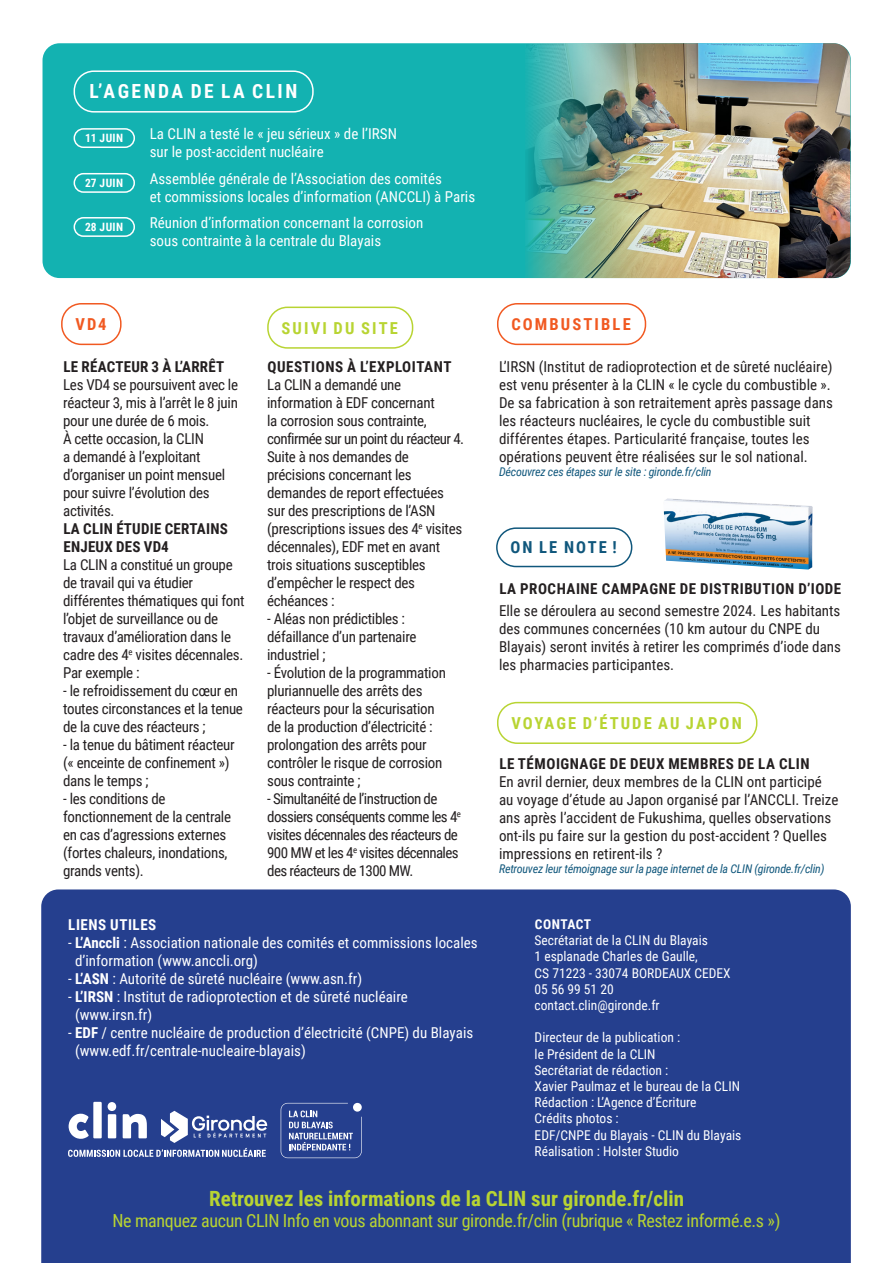
<style>
.page{position:relative;width:893px;height:1263px;background:#fff}
.page>*{position:absolute;margin:0;border:0;box-sizing:border-box;transform-origin:0 0}
.Style_de_paragraphe_1{font:700 21px "Roboto Condensed";color:#b8d432}
.Style_de_paragraphe_1-2{font:700 19.5px "Roboto Condensed";letter-spacing:.13em;color:#fff}
.Style_de_paragraphe_1-3{font:18px "Roboto Condensed";letter-spacing:-.02em;color:#b8d432}
.Style_de_paragraphe_1-4{font:700 16.5px "Roboto Condensed";letter-spacing:.13em;color:#b8d432}
.Style_de_paragraphe_1-5{font:700 16.5px "Roboto Condensed";letter-spacing:.13em;color:#f15921}
.Style_de_paragraphe_1-6{font:700 16.5px "Roboto Condensed";letter-spacing:.13em;color:#10577c}
.Style_de_paragraphe_1-7{font:15px/18px "Roboto Condensed";letter-spacing:-.02em;color:#231f20}
.Style_de_paragraphe_1-8{font:15px/18px "Roboto Condensed";color:#231f20}
.Style_de_paragraphe_1-9{font:15px/18px "Roboto Condensed";color:#fff}
.Style_de_paragraphe_1-10{font:15px/18px "Roboto Condensed";letter-spacing:-.04em;color:#231f20}
.Style_de_paragraphe_1-11{font:700 15px "Roboto Condensed";letter-spacing:.035em;color:#231f20}
.Style_de_paragraphe_1-12{font:700 15px/18px "Roboto Condensed";letter-spacing:.015em;color:#231f20}
.Style_de_paragraphe_1-13{font:700 15px "Roboto Condensed";letter-spacing:.035em;color:#fff}
.Style_de_paragraphe_1-14{font:13.5px/16.2px "Roboto Condensed";color:#fff}
.Style_de_paragraphe_1-15{font:700 13.5px "Roboto Condensed";letter-spacing:.035em;color:#fff}
.Style_de_paragraphe_1-16{font:italic 12px "Roboto Condensed";letter-spacing:-.02em;color:#10577c}
.Style_de_paragraphe_1-17{font:700 11.55px "Roboto Condensed";letter-spacing:.035em;color:#fff}
.s1{font-weight:700}
</style>
<div class="page">
<div style="left:41px;top:889px;width:810px;height:374px;background:#253f8e"></div>
<div style="left:43px;top:43px;width:808px;height:235px;background:#13b2b1;border-radius:17px"></div>
<img style="left:525px;top:43px;width:325px;height:235px">
<div style="left:74px;top:128px;width:61px;height:20px;border:2px solid #fff;border-radius:9px"></div>
<div style="left:74px;top:173px;width:61px;height:20px;border:2px solid #fff;border-radius:9px"></div>
<div style="left:74px;top:217px;width:61px;height:20px;border:2px solid #fff;border-radius:9px"></div>
<div style="left:74px;top:70px;width:240px;height:43px;border:2px solid #fff;border-radius:19px"></div>
<div style="left:61px;top:303px;width:61px;height:42px;border:2px solid #f15921;border-radius:19px"></div>
<div style="left:497px;top:303px;width:149px;height:42px;border:2px solid #f15921;border-radius:19px"></div>
<div style="left:267px;top:307px;width:146px;height:42px;border:2px solid #b8d432;border-radius:19px"></div>
<svg style="left:68px;top:1102px;width:199px;height:55px"></svg>
<div style="left:496px;top:527px;width:136px;height:40px;border:2px solid #10577c;border-radius:19px"></div>
<div style="left:497px;top:702px;width:260px;height:42px;border:2px solid #b8d432;border-radius:19px"></div>
<svg style="left:281px;top:1103px;width:81px;height:55px;background:#4a60a1"></svg>
<div style="left:353px;top:1103px;width:9px;height:8px;background:#fff;border-radius:50%"></div>
<img style="left:663px;top:498px;width:150px;height:72px">
<p class="Style_de_paragraphe_1-2" style="left:89px;top:78px;width:209px">L’AGENDA DE LA CLIN</p>
<p class="Style_de_paragraphe_1-17" style="left:85px;top:130px;width:40px">11 JUIN</p>
<p class="Style_de_paragraphe_1-17" style="left:85px;top:175px;width:40px">27 JUIN</p>
<p class="Style_de_paragraphe_1-17" style="left:85px;top:219px;width:40px">28 JUIN</p>
<p class="Style_de_paragraphe_1-9" style="left:150px;top:124px;width:249px">La CLIN a testé le « jeu sérieux » de l’IRSN sur le post-accident nucléaire</p>
<p class="Style_de_paragraphe_1-9" style="left:150px;top:169px;width:327px">Assemblée générale de l’Association des comités<br>et commissions locales d’information (ANCCLI) à Paris</p>
<p class="Style_de_paragraphe_1-9" style="left:150px;top:213px;width:275px">Réunion d’information concernant la corrosion sous contrainte à la centrale du Blayais</p>
<p class="Style_de_paragraphe_1-5" style="left:75px;top:313px;width:33px">VD4</p>
<p class="Style_de_paragraphe_1-4" style="left:282px;top:316px;width:118px">SUIVI DU SITE</p>
<p class="Style_de_paragraphe_1-5" style="left:511px;top:313px;width:121px">COMBUSTIBLE</p>
<p class="Style_de_paragraphe_1-12" style="left:63px;top:357px;width:162px">LE RÉACTEUR 3 À L’ARRÊT</p>
<p class="Style_de_paragraphe_1-7" style="left:63px;top:375px;width:176px;text-align:justify">Les VD4 se poursuivent avec le réacteur 3, mis à l’arrêt le 8 juin pour une durée de 6 mois.</p>
<p class="Style_de_paragraphe_1-7" style="left:63px;top:429px;width:164px">À cette occasion, la CLIN<br>a demandé à l’exploitant d’organiser un point mensuel pour suivre l’évolution des activités.</p>
<p class="Style_de_paragraphe_1-12" style="left:63px;top:519px;width:166px">LA CLIN ÉTUDIE CERTAINS<br>ENJEUX DES VD4</p>
<p class="Style_de_paragraphe_1-7" style="left:63px;top:555px;width:183px">La CLIN a constitué un groupe de travail qui va étudier différentes thématiques qui font l’objet de surveillance ou de travaux d’amélioration dans le cadre des 4<sup>e</sup> visites décennales.</p>
<p class="Style_de_paragraphe_1-7" style="left:63px;top:663px;width:78px">Par exemple :</p>
<p class="Style_de_paragraphe_1-7" style="left:63px;top:681px;width:181px">- le refroidissement du cœur en toutes circonstances et la tenue de la cuve des réacteurs ;</p>
<p class="Style_de_paragraphe_1-7" style="left:63px;top:735px;width:173px">- la tenue du bâtiment réacteur (« enceinte de confinement ») dans le temps ;</p>
<p class="Style_de_paragraphe_1-7" style="left:63px;top:789px;width:169px">- les conditions de fonctionnement de la centrale en cas d’agressions externes (fortes chaleurs, inondations, grands vents).</p>
<p class="Style_de_paragraphe_1-11" style="left:267px;top:356px;width:186px">QUESTIONS À L’EXPLOITANT</p>
<p class="Style_de_paragraphe_1-7" style="left:267px;top:375px;width:198px">La CLIN a demandé une information à EDF concernant<br>la corrosion sous contrainte, confirmée sur un point du réacteur 4.</p>
<p class="Style_de_paragraphe_1-7" style="left:267px;top:447px;width:197px">Suite à nos demandes de précisions concernant les demandes de report effectuées sur des prescriptions de l’ASN (prescriptions issues des 4<sup>e</sup> visites décennales), EDF met en avant trois situations susceptibles d’empêcher le respect des échéances :</p>
<p class="Style_de_paragraphe_1-7" style="left:267px;top:609px;width:151px">- Aléas non prédictibles : défaillance d’un partenaire industriel ;</p>
<p class="Style_de_paragraphe_1-7" style="left:267px;top:663px;width:180px">- Évolution de la programmation pluriannuelle des arrêts des réacteurs pour la sécurisation de la production d’électricité : prolongation des arrêts pour contrôler le risque de corrosion sous contrainte ;</p>
<p class="Style_de_paragraphe_1-10" style="left:267px;top:789px;width:195px">- Simultanéité de l’instruction de dossiers conséquents comme les 4<sup>e </sup>visites décennales des réacteurs de 900 MW et les 4<sup>e</sup> visites décennales des réacteurs de 1300 MW.</p>
<p class="Style_de_paragraphe_1-13" style="left:68px;top:914px;width:90px">LIENS UTILES</p>
<p class="Style_de_paragraphe_1-9" style="left:75px;top:933px;width:404px;text-indent:-7px">- <span class="s1">L’Anccli</span> : Association nationale des comités et commissions locales d’information (www.anccli.org)</p>
<p class="Style_de_paragraphe_1-9" style="left:68px;top:969px;width:296px">- <span class="s1">L’ASN</span> : Autorité de sû reté nucléaire (www.asn.fr)</p>
<p class="Style_de_paragraphe_1-9" style="left:75px;top:987px;width:334px;text-indent:-7px">- <span class="s1">L’IRSN</span> : Institut de radioprotection et de sûreté nucléaire (www.irsn.fr)</p>
<p class="Style_de_paragraphe_1-9" style="left:75px;top:1023px;width:400px;text-indent:-7px">- <span class="s1">EDF</span> / centre nucléaire de production d’électricité (CNPE) du Blayais (www.edf.fr/centrale-nucleaire-blayais)</p>
<p class="Style_de_paragraphe_1-8" style="left:499px;top:357px;width:335px">L’IRSN (Institut de radioprotection et de sûreté nucléaire) est venu présenter à la CLIN « le cycle du combustible ».</p>
<p class="Style_de_paragraphe_1-8" style="left:499px;top:393px;width:335px">De sa fabrication à son retraitement après passage dans les réacteurs nucléaires, le cycle du combustible suit différentes étapes. Particularité française, toutes les opérations peuvent être réalisées sur le sol national.</p>
<p class="Style_de_paragraphe_1-16" style="left:499px;top:464px;width:214px">Découvrez ces étapes sur le site : gironde.fr/clin</p>
<p class="Style_de_paragraphe_1-6" style="left:510px;top:536px;width:108px">ON LE NOTE !</p>
<p class="Style_de_paragraphe_1-11" style="left:499px;top:579px;width:343px">LA PROCHAINE CAMPAGNE DE DISTRIBUTION D’IODE</p>
<p class="Style_de_paragraphe_1-8" style="left:499px;top:601px;width:343px">Elle se déroulera au second semestre 2024. Les habitants des communes concernées (10 km autour du CNPE du Blayais) seront invités à retirer les comprimés d’iode dans les pharmacies participantes.</p>
<p class="Style_de_paragraphe_1-4" style="left:511px;top:712px;width:232px">VOYAGE D’ÉTUDE AU JAPON</p>
<p class="Style_de_paragraphe_1-11" style="left:499px;top:753px;width:312px">LE TÉMOIGNAGE DE DEUX MEMBRES DE LA CLIN</p>
<p class="Style_de_paragraphe_1-8" style="left:499px;top:772px;width:341px">En avril dernier, deux membres de la CLIN ont participé au voyage d’étude au Japon organisé par l’ANCCLI. Treize ans après l’accident de Fukushima, quelles observations ont-ils pu faire sur la gestion du post-accident ? Quelles impressions en retirent-ils ?</p>
<p class="Style_de_paragraphe_1-16" style="left:499px;top:861px;width:327px">Retrouvez leur témoignage sur la page internet de la CLIN (gironde.fr/clin)</p>
<p class="Style_de_paragraphe_1-15" style="left:535px;top:915px;width:58px">CONTACT</p>
<p class="Style_de_paragraphe_1-14" style="left:535px;top:932px;width:175px">Secrétariat de la CLIN du Blayais</p>
<p class="Style_de_paragraphe_1-14" style="left:535px;top:948px;width:198px">1 esplanade Charles de Gaulle,<br>CS 71223 - 33074 BORDEAUX CEDEX</p>
<p class="Style_de_paragraphe_1-14" style="left:535px;top:980px;width:81px">05 56 99 51 20</p>
<p class="Style_de_paragraphe_1-14" style="left:535px;top:997px;width:127px">contact.clin@gironde.fr</p>
<p class="Style_de_paragraphe_1-14" style="left:535px;top:1029px;width:147px">Directeur de la publication : le Président de la CLIN</p>
<p class="Style_de_paragraphe_1-14" style="left:535px;top:1061px;width:207px">Secrétariat de rédaction :<br>Xavier Paulmaz et le bureau de la CLIN</p>
<p class="Style_de_paragraphe_1-14" style="left:535px;top:1094px;width:163px">Rédaction : L’Agence d’Écriture</p>
<p class="Style_de_paragraphe_1-14" style="left:535px;top:1110px;width:208px">Crédits photos :<br>EDF/CNPE du Blayais - CLIN du Blayais</p>
<p class="Style_de_paragraphe_1-14" style="left:535px;top:1142px;width:146px">Réalisation : Holster Studio</p>
<p class="Style_de_paragraphe_1" style="left:209px;top:1183px;width:476px">Retrouvez les informations de la CLIN sur gironde.fr/clin</p>
<p class="Style_de_paragraphe_1-3" style="left:112px;top:1208px;width:669px">Ne manquez aucun CLIN Info en vous abonnant sur gironde.fr/clin (rubrique « Restez informé.e.s »)</p>
</div>
